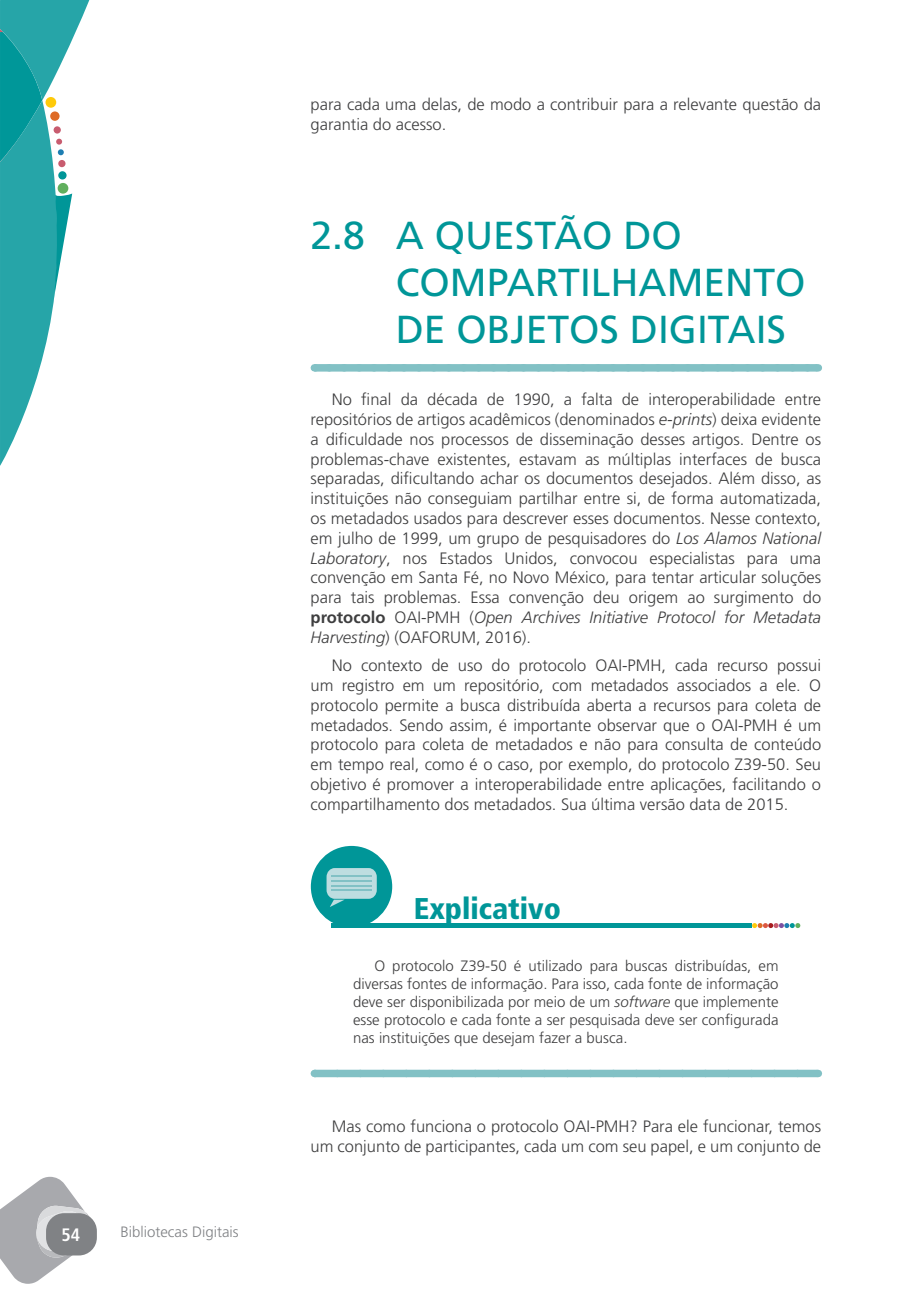
<style>
.page{position:relative;width:919px;height:1289px;background:#fff}
.page>*{position:absolute;margin:0;border:0;box-sizing:border-box;transform-origin:0 0}
.t1{font:39px/46.8px "Frutiger LT Std";color:#009698}
.t2{font:900 condensed 30px "Frutiger LT Std";color:#009698}
.t3{font:700 condensed 18px "Frutiger LT Std";color:#fff}
.t4{font:300 16.5px/19.8px "Frutiger LT Std";color:#3e3e3f;text-align:justify}
.t5{font:300 15px/18px "Frutiger LT Std";color:#3e3e3f;text-align:justify}
.t6{font:300 15px "Frutiger LT Std";color:#808285}
.s1{font-style:italic}
.s2{font-weight:700}
</style>
<div class="page">
<svg style="left:0;top:0;width:89px;height:466px"></svg>
<svg style="left:0;top:1176px;width:96px;height:107px"></svg>
<div style="left:46px;top:1213px;width:51px;height:42px;background:#808285;border-radius:18px"></div>
<div style="left:314px;top:364px;width:503px;height:7px;background:#82c1c5"></div>
<svg style="left:332px;top:364px;width:473px;height:1px"></svg>
<div style="left:314px;top:1069px;width:503px;height:8px;background:#82c1c5"></div>
<svg style="left:337px;top:1069px;width:468px;height:1px"></svg>
<div style="left:311px;top:846px;width:81px;height:81px;background:#009698;border-radius:50%"></div>
<svg style="left:330px;top:899px;width:14px;height:8px"></svg>
<div style="left:326px;top:868px;width:51px;height:30px;background:#bddde0;border-radius:8px"></div>
<hr style="left:331px;top:875px;width:41px;height:1px;background:#82c1c5">
<hr style="left:331px;top:880px;width:41px;height:1px;background:#82c1c5">
<hr style="left:331px;top:884px;width:41px;height:2px;background:#82c1c5">
<hr style="left:331px;top:889px;width:41px;height:2px;background:#82c1c5">
<svg style="left:752px;top:923px;width:48px;height:5px"></svg>
<hr style="left:331px;top:923px;width:420px;height:4px;background:#009698">
<p class="t3" style="left:61px;top:1223px;width:20px">54</p>
<p class="t6" style="left:120px;top:1223px;width:120px">Bibliotecas Digitais</p>
<p class="t4" style="left:310px;top:95px;width:512px">para cada uma delas, de modo a contribuir para a relevante questão da garantia do acesso.</p>
<h1 class="t1" style="left:395px;top:212px;width:411px;text-indent:-85px">2.8 A QUESTÃO DO<br>COMPARTILHAMENTO<br>DE OBJETOS DIGITAIS</h1>
<p class="t4" style="left:310px;top:390px;width:512px;text-indent:21px">No final da década de 1990, a falta de interoperabilidade entre repositórios de artigos acadêmicos (denominados <span class="s1">e-prints</span>) deixa evidente a dificuldade nos processos de disseminação desses artigos. Dentre os problemas-chave existentes, estavam as múltiplas interfaces de busca separadas, dificultando achar os documentos desejados. Além disso, as instituições não conseguiam partilhar entre si, de forma automatizada, os metadados usados para descrever esses documentos. Nesse contexto, em julho de 1999, um grupo de pesquisadores do <span class="s1">Los Alamos National Laboratory</span>, nos Estados Unidos, convocou especialistas para uma convenção em Santa Fé, no Novo México, para tentar articular soluções para tais problemas. Essa convenção deu origem ao surgimento do <span class="s2">protocolo</span> OAI-PMH (<span class="s1">Open Archives Initiative Protocol for Metadata Harvesting</span>) (OAFORUM, 2016).</p>
<p class="t4" style="left:310px;top:656px;width:512px;text-indent:21px">No contexto de uso do protocolo OAI-PMH, cada recurso possui um registro em um repositório, com metadados associados a ele. O protocolo permite a busca distribuída aberta a recursos para coleta de metadados. Sendo assim, é importante observar que o OAI-PMH é um protocolo para coleta de metadados e não para consulta de conteúdo em tempo real, como é o caso, por exemplo, do protocolo Z39-50. Seu objetivo é promover a interoperabilidade entre aplicações, facilitando o compartilhamento dos metadados. Sua última versão data de 2015.</p>
<h2 class="t2" style="left:414px;top:890px;width:149px">Explicativo</h2>
<p class="t5" style="left:353px;top:957px;width:427px;text-indent:21px">O protocolo Z39-50 é utilizado para buscas distribuídas, em diversas fontes de informação. Para isso, cada fonte de informação deve ser disponibilizada por meio de um <span class="s1">software</span> que implemente esse protocolo e cada fonte a ser pesquisada deve ser configurada nas instituições que desejam fazer a busca.</p>
<p class="t4" style="left:310px;top:1116px;width:512px;text-align:right">Mas como funciona o protocolo OAI-PMH? Para ele funcionar, temos um conjunto de participantes, cada um com seu papel, e um conjunto de</p>
</div>
